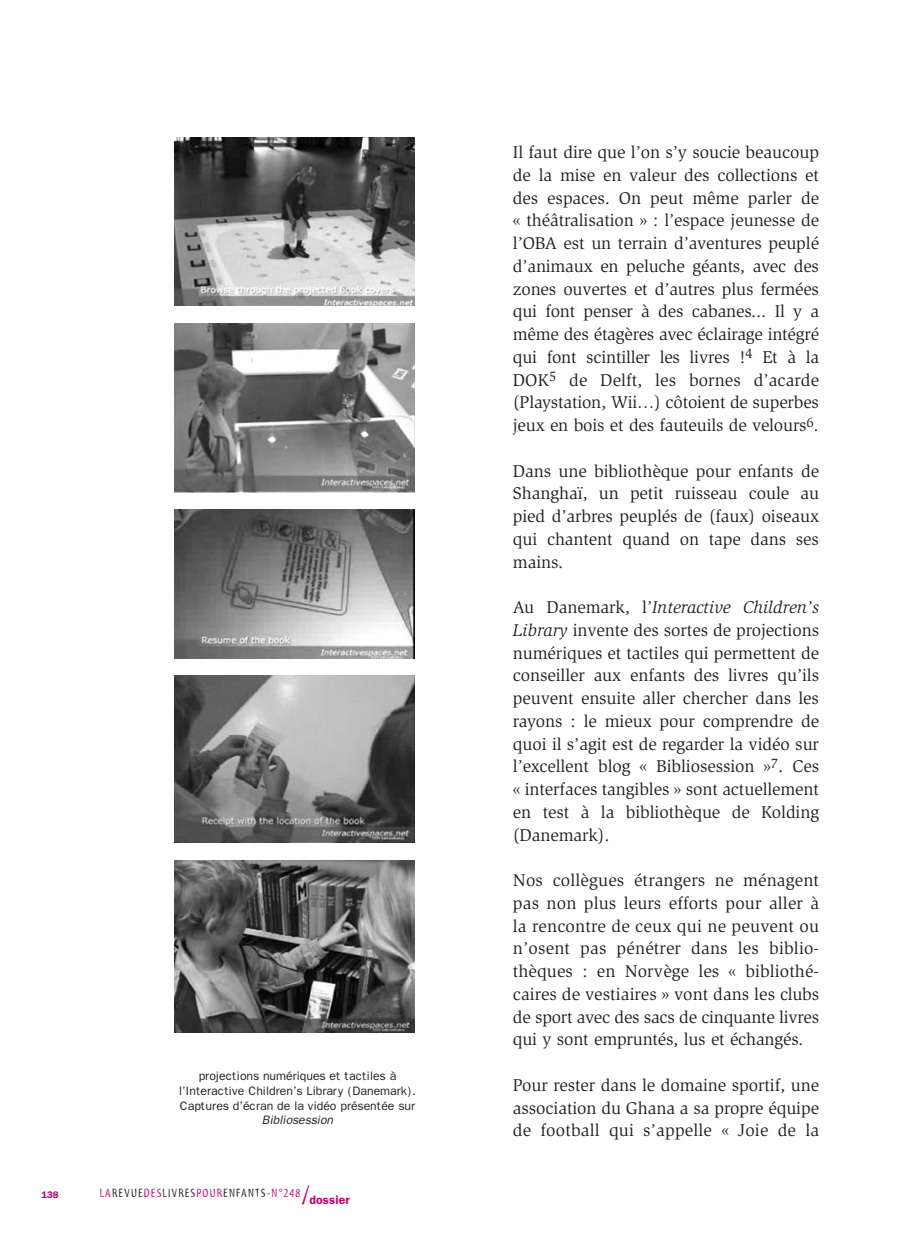
<style>
.page{position:relative;width:919px;height:1241px;background:#fff}
.page>*{position:absolute;margin:0;border:0;box-sizing:border-box;transform-origin:0 0}
.t1{font:17.5px/22.8px "Slimbach";letter-spacing:-.005em;color:#231f20;text-align:justify}
.t2{font:12.25px/14.7px "Franklin Gothic";letter-spacing:-.005em;color:#231f20;text-align:center}
.t3{font:12.25px "Myriad Tilt";letter-spacing:.1em;color:#231f20}
.t4{font:italic 12.25px "Franklin Gothic";color:#231f20}
.t5{font:600 9.62px "Franklin Gothic";color:#c6006f}
.s1{color:#c6006f}
.s2{font-size:26.25px;color:#c6006f}
.s3{font-family:"Franklin Gothic";font-weight:600;color:#c6006f}
.s4{font-style:italic}
</style>
<div class="page">
<img style="left:174px;top:137px;width:241px;height:169px">
<img style="left:174px;top:323px;width:241px;height:169px">
<img style="left:174px;top:509px;width:241px;height:149px">
<img style="left:174px;top:676px;width:241px;height:167px">
<img style="left:174px;top:860px;width:241px;height:172px">
<p class="t5" style="left:41px;top:1191px;width:19px">138</p>
<p class="t2" style="left:179px;top:1070px;width:238px">projections numériques et tactiles à l’Interactive Children’s Library (Danemark).<br>Captures d’écran de la vidéo présentée sur</p>
<p class="t4" style="left:262px;top:1116px;width:75px">Bibliosession</p>
<p class="t3" style="left:100px;top:1189px;width:251px"><span class="s1">LA</span>REVUE<span class="s1">DES</span>LIVRES<span class="s1">POUR</span>ENFANTS<span class="s1">-N°248</span><span class="s2">/</span><span class="s3">dossier</span></p>
<p class="t1" style="left:513px;top:142px;width:308px">Il faut dire que l’on s’y soucie beaucoup de la mise en valeur des collections et des espaces. On peut même parler de « théâtralisation » : l’espace jeunesse de l’OBA est un terrain d’aventures peuplé d’animaux en peluche géants, avec des zones ouvertes et d’autres plus fermées qui font penser à des cabanes... Il y a même des étagères avec éclairage intégré qui font scintiller les livres !<sup>4</sup> Et à la DOK<sup>5</sup> de Delft, les bornes d’acarde (Playstation, Wii…) côtoient de superbes jeux en bois et des fauteuils de velours<sup>6</sup>.</p>
<p class="t1" style="left:513px;top:461px;width:308px">Dans une bibliothèque pour enfants de Shanghaï, un petit ruisseau coule au pied d’arbres peuplés de (faux) oiseaux qui chantent quand on tape dans ses mains.</p>
<p class="t1" style="left:513px;top:597px;width:308px">Au Danemark, l’<span class="s4">Interactive Children’s Library</span> invente des sortes de projections numériques et tactiles qui permettent de conseiller aux enfants des livres qu’ils peuvent ensuite aller chercher dans les rayons : le mieux pour comprendre de quoi il s’agit est de regarder la vidéo sur l’excellent blog « Bibliosession »<sup>7</sup>. Ces « interfaces tangibles » sont actuellement en test à la bibliothèque de Kolding (Danemark).</p>
<p class="t1" style="left:513px;top:870px;width:308px">Nos collègues étrangers ne ménagent pas non plus leurs efforts pour aller à la rencontre de ceux qui ne peuvent ou n’osent pas pénétrer dans les biblio&shy;thèques : en Norvège les « bibliothé&shy;caires de vestiaires » vont dans les clubs de sport avec des sacs de cinquante livres qui y sont empruntés, lus et échangés.</p>
<p class="t1" style="left:513px;top:1075px;width:308px">Pour rester dans le domaine sportif, une association du Ghana a sa propre équipe de football qui s’appelle « Joie de la</p>
</div>
